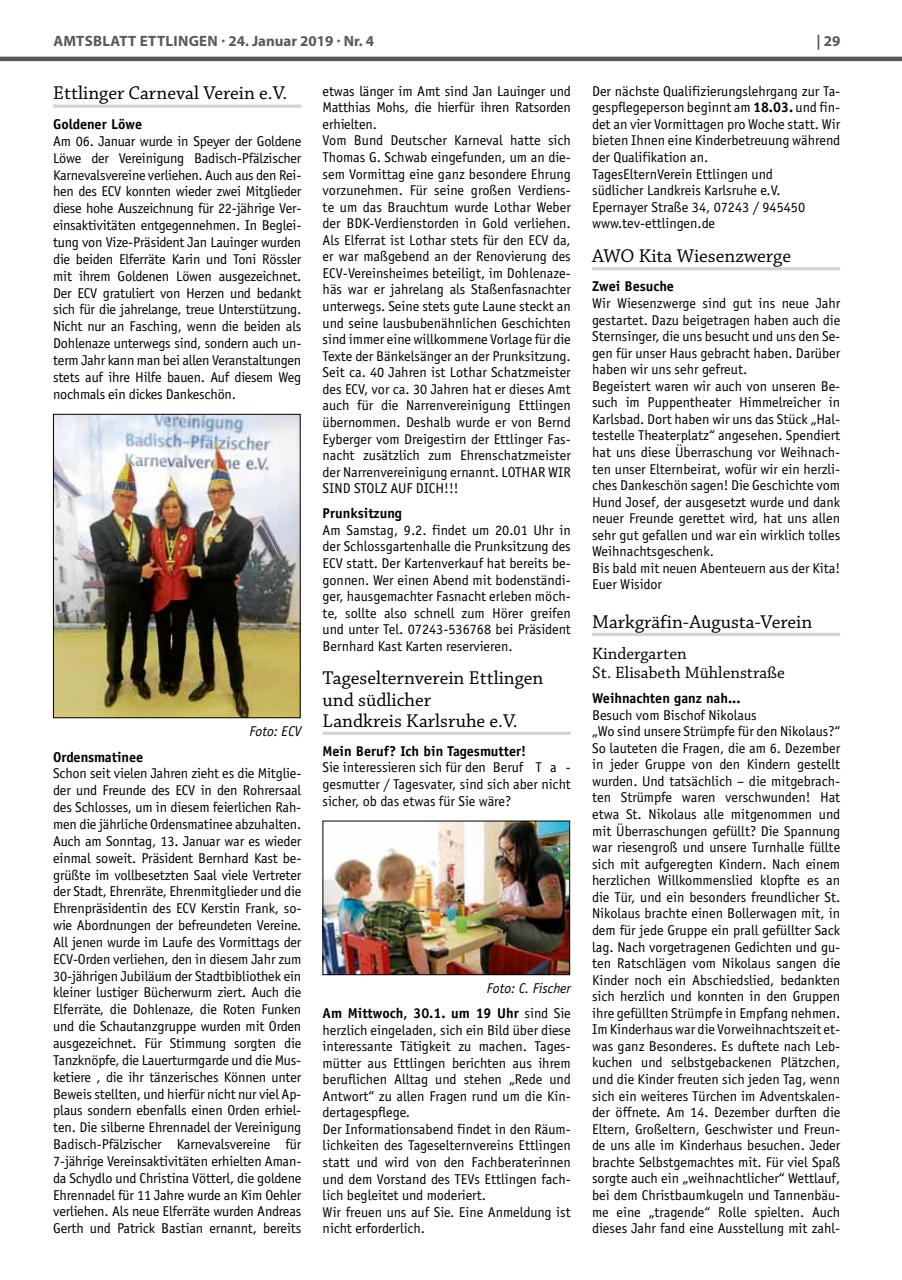
<style>
.page{position:relative;width:902px;height:1280px;background:#fff}
.page>*{position:absolute;margin:0;border:0;box-sizing:border-box;transform-origin:0 0}
.t1{font:19.5px/21px "Chaparral Pro";color:#000}
.t2{font:17.25px/18.8px "Chaparral Pro";color:#000}
.t3{font:700 15px "Myriad Pro";letter-spacing:.02em;color:#58595b}
.t4{font:14.25px/16.5px "Officina Sans";color:#000}
.t5{font:700 14.25px/25px "Officina Sans";color:#000;text-align:right}
.t6{font:italic 14.25px "Officina Sans";color:#000}
.s1{font-weight:700}
.s2{font-weight:400;font-style:italic}
.s3{font-weight:400}
</style>
<div class="page">
<hr style="left:0;top:57px;width:901px;height:4px;background:#58595b">
<hr style="left:53px;top:105px;width:248px;height:3px;background:#d1d3d4">
<img style="left:55px;top:416px;width:243px;height:300px">
<div style="left:53px;top:414px;width:247px;height:304px;border:1px solid #000"></div>
<hr style="left:322px;top:732px;width:248px;height:3px;background:#d1d3d4">
<img style="left:324px;top:823px;width:244px;height:150px">
<div style="left:322px;top:821px;width:248px;height:154px;border:1px solid #000"></div>
<hr style="left:592px;top:267px;width:248px;height:3px;background:#d1d3d4">
<hr style="left:592px;top:633px;width:248px;height:3px;background:#d1d3d4">
<p class="t3" style="left:53px;top:31px;width:322px">Amtsblatt Ettlingen · 24. Januar 2019 · Nr. 4</p>
<p class="t3" style="left:816px;top:31px;width:25px">| 29</p>
<h1 class="t1" style="left:53px;top:84px;width:235px">Ettlinger Carneval Verein e.V.</h1>
<p class="t5" style="left:53px;top:112px;width:90px">Goldener Löwe</p>
<p class="t4" style="left:53px;top:133px;width:250px;text-align:justify">Am 06. Januar wurde in Speyer der Goldene Löwe der Vereinigung Badisch-Pfälzischer Karnevalsvereine verliehen. Auch aus den Rei&shy;hen des ECV konnten wieder zwei Mitglieder diese hohe Auszeichnung für 22-jährige Ver&shy;einsaktivitäten entgegennehmen. In Beglei&shy;tung von Vize-Präsident Jan Lauinger wurden die beiden Elferräte Karin und Toni Rössler mit ihrem Goldenen Löwen ausgezeichnet.<br>Der ECV gratuliert von Herzen und bedankt sich für die jahrelange, treue Unterstützung.<br>Nicht nur an Fasching, wenn die beiden als Dohlenaze unterwegs sind, sondern auch un&shy;term Jahr kann man bei allen Veranstaltungen stets auf ihre Hilfe bauen. Auf diesem Weg nochmals ein dickes Dankeschön.</p>
<p class="t4" style="left:322px;top:83px;width:250px">etwas länger im Amt sind Jan Lauinger und Matthias Mohs, die hierfür ihren Ratsorden erhielten.<br>Vom Bund Deutscher Karneval hatte sich Thomas G. Schwab eingefunden, um an die&shy;sem Vormittag eine ganz besondere Ehrung vorzunehmen. Für seine großen Verdiens&shy;te um das Brauchtum wurde Lothar Weber der BDK-Verdienstorden in Gold verliehen.<br>Als Elferrat ist Lothar stets für den ECV da, er war maßgebend an der Renovierung des ECV-Vereinsheimes beteiligt, im Dohlenaze&shy;häs war er jahrelang als Staßenfasnachter unterwegs. Seine stets gute Laune steckt an und seine lausbubenähnlichen Geschichten sind immer eine willkommene Vorlage für die Texte der Bänkelsänger an der Prunksitzung.<br>Seit ca. 40 Jahren ist Lothar Schatzmeister des ECV, vor ca. 30 Jahren hat er dieses Amt auch für die Narrenvereinigung Ettlingen übernommen. Deshalb wurde er von Bernd Eyberger vom Dreigestirn der Ettlinger Fas&shy;nacht zusätzlich zum Ehrenschatzmeister der Narrenvereinigung ernannt. LOTHAR WIR SIND STOLZ AUF DICH!!!</p>
<p class="t5" style="left:322px;top:501px;width:81px">Prunksitzung</p>
<p class="t4" style="left:322px;top:522px;width:250px;text-align:justify">Am Samstag, 9.2. findet um 20.01 Uhr in der Schlossgartenhalle die Prunksitzung des ECV statt. Der Kartenverkauf hat bereits be&shy;gonnen. Wer einen Abend mit bodenständi&shy;ger, hausgemachter Fasnacht erleben möch&shy;te, sollte also schnell zum Hörer greifen und unter Tel. 07243-536768 bei Präsident Bernhard Kast Karten reservieren.</p>
<h1 class="t1" style="left:322px;top:668px;width:222px">Tageselternverein Ettlingen und südlicher<br>Landkreis Karlsruhe e.V.</h1>
<p class="t5" style="left:322px;top:738px;width:205px">Mein Beruf? Ich bin Tagesmutter!</p>
<p class="t4" style="left:322px;top:759px;width:250px;text-align:justify">Sie interessieren sich für den Beruf T a - gesmutter / Tagesvater, sind sich aber nicht sicher, ob das etwas für Sie wäre?</p>
<p class="t4" style="left:592px;top:83px;width:250px">Der nächste Qualifizierungslehrgang zur Ta&shy;gespflegeperson beginnt am <span class="s1">18.03.</span> und fin&shy;det an vier Vormittagen pro Woche statt. Wir bieten Ihnen eine Kinderbetreuung während der Qualifikation an.<br>TagesElternVerein Ettlingen und<br>südlicher Landkreis Karlsruhe e.V.<br>Epernayer Straße 34, 07243 / 945450 www.tev-ettlingen.de</p>
<h1 class="t1" style="left:592px;top:246px;width:200px">AWO Kita Wiesenzwerge</h1>
<p class="t5" style="left:592px;top:274px;width:83px">Zwei Besuche</p>
<p class="t4" style="left:592px;top:295px;width:250px">Wir Wiesenzwerge sind gut ins neue Jahr gestartet. Dazu beigetragen haben auch die Sternsinger, die uns besucht und uns den Se&shy;gen für unser Haus gebracht haben. Darüber haben wir uns sehr gefreut.<br>Begeistert waren wir auch von unseren Be&shy;such im Puppentheater Himmelreicher in Karlsbad. Dort haben wir uns das Stück „Hal&shy;testelle Theaterplatz“ angesehen. Spendiert hat uns diese Überraschung vor Weihnach&shy;ten unser Elternbeirat, wofür wir ein herzli&shy;ches Dankeschön sagen! Die Geschichte vom Hund Josef, der ausgesetzt wurde und dank neuer Freunde gerettet wird, hat uns allen sehr gut gefallen und war ein wirklich tolles Weihnachtsgeschenk.<br>Bis bald mit neuen Abenteuern aus der Kita!<br>Euer Wisidor</p>
<h1 class="t1" style="left:592px;top:612px;width:221px">Markgräfin-Augusta-Verein</h1>
<p class="t2" style="left:592px;top:645px;width:194px">Kindergarten<br>St. Elisabeth Mühlenstraße</p>
<p class="t5" style="left:592px;top:686px;width:150px">Weihnachten ganz nah...</p>
<p class="t4" style="left:592px;top:707px;width:250px">Besuch vom Bischof Nikolaus<br>„Wo sind unsere Strümpfe für den Nikolaus?“ So lauteten die Fragen, die am 6. Dezember in jeder Gruppe von den Kindern gestellt wurden. Und tatsächlich – die mitgebrach&shy;ten Strümpfe waren verschwunden! Hat etwa St. Nikolaus alle mitgenommen und mit Überraschungen gefüllt? Die Spannung war riesengroß und unsere Turnhalle füllte sich mit aufgeregten Kindern. Nach einem herzlichen Willkommenslied klopfte es an die Tür, und ein besonders freundlicher St.<br>Nikolaus brachte einen Bollerwagen mit, in dem für jede Gruppe ein prall gefüllter Sack lag. Nach vorgetragenen Gedichten und gu&shy;ten Ratschlägen vom Nikolaus sangen die Kinder noch ein Abschiedslied, bedankten sich herzlich und konnten in den Gruppen ihre gefüllten Strümpfe in Empfang nehmen.<br>Im Kinderhaus war die Vorweihnachtszeit et&shy;was ganz Besonderes. Es duftete nach Leb&shy;kuchen und selbstgebackenen Plätzchen, und die Kinder freuten sich jeden Tag, wenn sich ein weiteres Türchen im Adventskalen&shy;der öffnete. Am 14. Dezember durften die Eltern, Großeltern, Geschwister und Freun&shy;de uns alle im Kinderhaus besuchen. Jeder brachte Selbstgemachtes mit. Für viel Spaß sorgte auch ein „weihnachtlicher“ Wettlauf, bei dem Christbaumkugeln und Tannenbäu&shy;me eine „tragende“ Rolle spielten. Auch dieses Jahr fand eine Ausstellung mit zahl-</p>
<p class="t6" style="left:249px;top:723px;width:53px">Foto: ECV</p>
<p class="t5" style="left:53px;top:744px;width:92px">Ordensmatinee</p>
<p class="t4" style="left:53px;top:765px;width:250px;text-align:justify">Schon seit vielen Jahren zieht es die Mitglie&shy;der und Freunde des ECV in den Rohrersaal des Schlosses, um in diesem feierlichen Rah&shy;men die jährliche Ordensmatinee abzuhalten.<br>Auch am Sonntag, 13. Januar war es wieder einmal soweit. Präsident Bernhard Kast be&shy;grüßte im vollbesetzten Saal viele Vertreter der Stadt, Ehrenräte, Ehrenmitglieder und die Ehrenpräsidentin des ECV Kerstin Frank, so&shy;wie Abordnungen der befreundeten Vereine.<br>All jenen wurde im Laufe des Vormittags der ECV-Orden verliehen, den in diesem Jahr zum 30-jährigen Jubiläum der Stadtbibliothek ein kleiner lustiger Bücherwurm ziert. Auch die Elferräte, die Dohlenaze, die Roten Funken und die Schautanzgruppe wurden mit Orden ausgezeichnet. Für Stimmung sorgten die Tanzknöpfe, die Lauerturmgarde und die Mus&shy;ketiere , die ihr tänzerisches Können unter Beweis stellten, und hierfür nicht nur viel Ap&shy;plaus sondern ebenfalls einen Orden erhiel&shy;ten. Die silberne Ehrennadel der Vereinigung Badisch-Pfälzischer Karnevalsvereine für 7-jährige Vereinsaktivitäten erhielten Aman&shy;da Schydlo und Christina Vötterl, die goldene Ehrennadel für 11 Jahre wurde an Kim Oehler verliehen. Als neue Elferräte wurden Andreas Gerth und Patrick Bastian ernannt, bereits</p>
<p class="t5" style="left:322px;top:975px;width:250px"><span class="s2">Foto: C. Fischer<br></span>Am Mittwoch, 30.1. um 19 Uhr <span class="s3">sind Sie</span></p>
<p class="t4" style="left:322px;top:1021px;width:250px">herzlich eingeladen, sich ein Bild über diese interessante Tätigkeit zu machen. Tages&shy;mütter aus Ettlingen berichten aus ihrem beruflichen Alltag und stehen „Rede und Antwort“ zu allen Fragen rund um die Kin&shy;dertagespflege.<br>Der Informationsabend findet in den Räum&shy;lichkeiten des Tageselternvereins Ettlingen statt und wird von den Fachberaterinnen und dem Vorstand des TEVs Ettlingen fach&shy;lich begleitet und moderiert.<br>Wir freuen uns auf Sie. Eine Anmeldung ist nicht erforderlich.</p>
</div>
